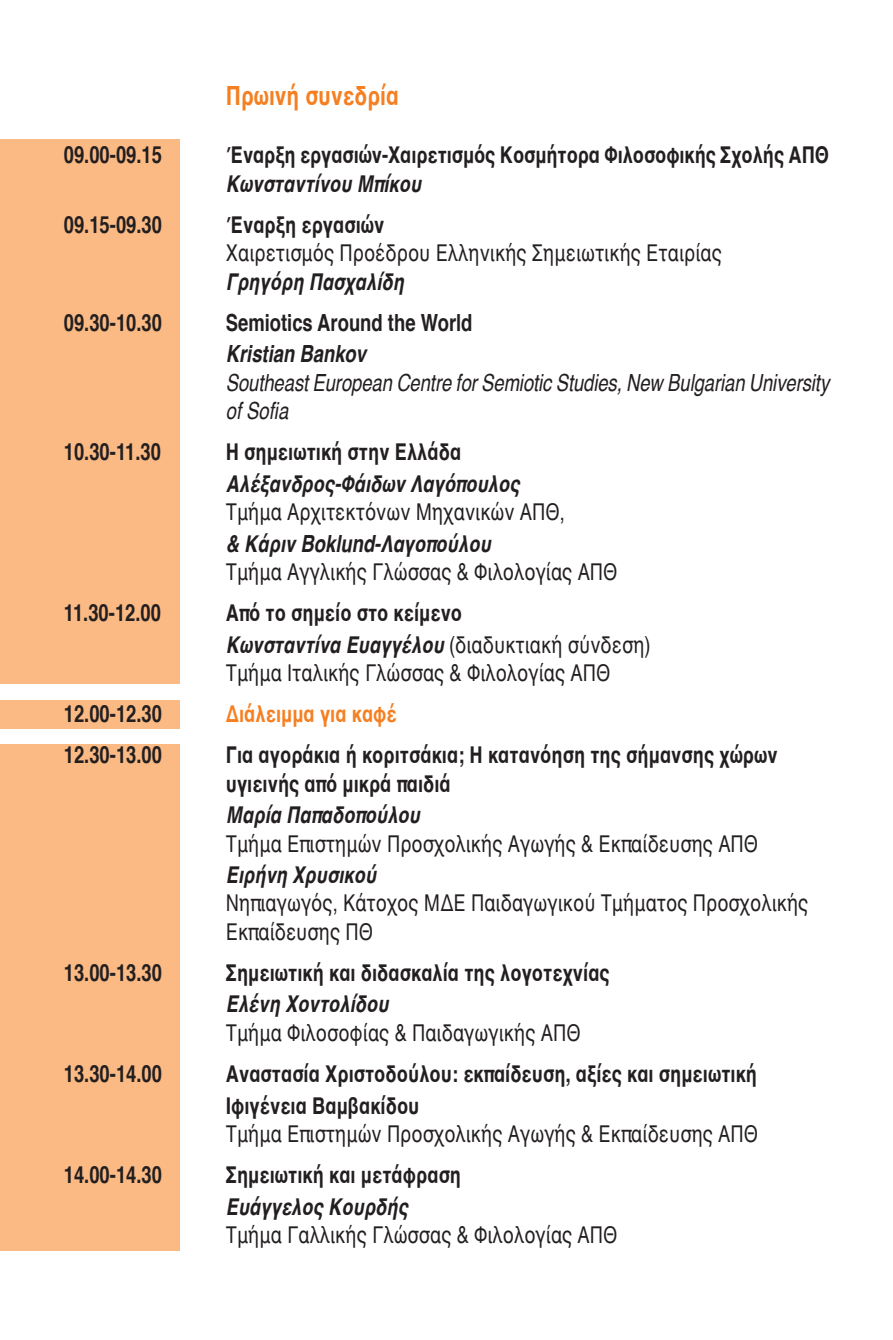
<style>
.page{position:relative;width:893px;height:1340px;background:#fff}
.page>*{position:absolute;margin:0;border:0;box-sizing:border-box;transform-origin:0 0}
.t1{font:700 27px "Helvetica";color:#f57f21;scale:.78 1}
.t2{font:700 23.62px/31.5px "Helvetica";color:#231f20;scale:.78 1}
.t3{font:23.62px/28.3px "Helvetica";color:#231f20;scale:.78 1}
.t4{font:italic 700 23.62px "Helvetica";color:#231f20;scale:.78 1}
.t5{font:italic 23.62px/28.3px "Helvetica";letter-spacing:-.005em;color:#231f20;scale:.78 1}
.t6{font:700 23.62px "Helvetica";color:#f57f21;scale:.78 1}
.s1{font-style:italic}
.s2{font-weight:400}
</style>
<div class="page">
<div style="left:0;top:140px;width:179px;height:544px;background:#fbba84"></div>
<div style="left:0;top:701px;width:179px;height:28px;background:#fbba84"></div>
<div style="left:0;top:744px;width:179px;height:506px;background:#fbba84"></div>
<p class="t1" style="left:226px;top:84px;width:224px">Πρωινή συνεδρία</p>
<p class="t2" style="left:64px;top:141px;width:128px">09.00-09.15</p>
<p class="t2" style="left:226px;top:141px;width:775px">Έναρξη εργασιών-Χαιρετισμός Κοσμήτορα Φιλοσοφικής Σχολής ΑΠΘ</p>
<p class="t4" style="left:226px;top:173px;width:252px">Κωνσταντίνου Μπίκου</p>
<p class="t2" style="left:64px;top:211px;width:128px">09.15-09.30</p>
<p class="t2" style="left:226px;top:211px;width:205px">Έναρξη εργασιών</p>
<p class="t3" style="left:226px;top:241px;width:638px">Χαιρετισμός Προέδρου Ελληνικής Σημειωτικής Εταιρίας</p>
<p class="t4" style="left:226px;top:271px;width:230px">Γρηγόρη Πασχαλίδη</p>
<p class="t2" style="left:64px;top:308px;width:128px">09.30-10.30</p>
<p class="t2" style="left:226px;top:308px;width:318px">Semiotics Around the World</p>
<p class="t4" style="left:226px;top:344px;width:181px">Kristian Bankov</p>
<p class="t5" style="left:226px;top:370px;width:775px">Southeast European Centre for Semiotic Studies, New Bulgarian University of Sofia</p>
<p class="t2" style="left:64px;top:438px;width:126px">10.30-11.30</p>
<p class="t2" style="left:226px;top:438px;width:303px">Η σημειωτική στην Ελλάδα</p>
<p class="t4" style="left:226px;top:473px;width:378px">Αλέξανδρος-Φάιδων Λαγόπουλος</p>
<p class="t3" style="left:226px;top:499px;width:436px">Τμήμα Αρχιτεκτόνων Μηχανικών ΑΠΘ,</p>
<p class="t4" style="left:226px;top:533px;width:341px">&amp; Κάριν Boklund-Λαγοπούλου</p>
<p class="t3" style="left:226px;top:559px;width:504px">Τμήμα Αγγλικής Γλώσσας &amp; Φιλολογίας ΑΠΘ</p>
<p class="t2" style="left:64px;top:599px;width:126px">11.30-12.00</p>
<p class="t2" style="left:226px;top:599px;width:546px">Από το σημείο στο κείμενο<br><span class="s1">Κωνσταντίνα Ευαγγέλου</span> <span class="s2">(διαδυκτιακή σύνδεση)</span></p>
<p class="t3" style="left:226px;top:660px;width:495px">Τμήμα Ιταλικής Γλώσσας &amp; Φιλολογίας ΑΠΘ</p>
<p class="t2" style="left:64px;top:700px;width:128px">12.00-12.30</p>
<p class="t6" style="left:226px;top:704px;width:221px">Διάλειμμα για καφέ</p>
<p class="t2" style="left:64px;top:741px;width:128px">12.30-13.00</p>
<p class="t2" style="left:226px;top:742px;width:709px;line-height:28.3px">Για αγοράκια ή κοριτσάκια; Η κατανόηση της σήμανσης χώρων υγιεινής από μικρά παιδιά</p>
<p class="t4" style="left:226px;top:805px;width:251px">Μαρία Παπαδοπούλου</p>
<p class="t3" style="left:226px;top:831px;width:684px">Τμήμα Επιστημών Προσχολικής Αγωγής &amp; Εκπαίδευσης ΑΠΘ</p>
<p class="t4" style="left:226px;top:864px;width:194px">Ειρήνη Χρυσικού</p>
<p class="t3" style="left:226px;top:890px;width:749px">Νηπιαγωγός, Κάτοχος ΜΔΕ Παιδαγωγικού Τμήματος Προσχολικής<br>Εκπαίδευσης ΠΘ</p>
<p class="t2" style="left:64px;top:958px;width:128px">13.00-13.30</p>
<p class="t2" style="left:226px;top:958px;width:494px">Σημειωτική και διδασκαλία της λογοτεχνίας</p>
<p class="t4" style="left:226px;top:994px;width:210px">Ελένη Χοντολίδου</p>
<p class="t3" style="left:226px;top:1020px;width:456px">Τμήμα Φιλοσοφίας &amp; Παιδαγωγικής ΑΠΘ</p>
<p class="t2" style="left:64px;top:1059px;width:128px">13.30-14.00</p>
<p class="t2" style="left:226px;top:1059px;width:683px">Αναστασία Χριστοδούλου: εκπαίδευση, αξίες και σημειωτική<br>Ιφιγένεια Βαμβακίδου</p>
<p class="t3" style="left:226px;top:1121px;width:684px">Τμήμα Επιστημών Προσχολικής Αγωγής &amp; Εκπαίδευσης ΑΠΘ</p>
<p class="t2" style="left:64px;top:1160px;width:128px">14.00-14.30</p>
<p class="t2" style="left:226px;top:1160px;width:303px">Σημειωτική και μετάφραση</p>
<p class="t4" style="left:226px;top:1196px;width:235px">Ευάγγελος Κουρδής</p>
<p class="t3" style="left:226px;top:1222px;width:504px">Τμήμα Γαλλικής Γλώσσας &amp; Φιλολογίας ΑΠΘ</p>
</div>
